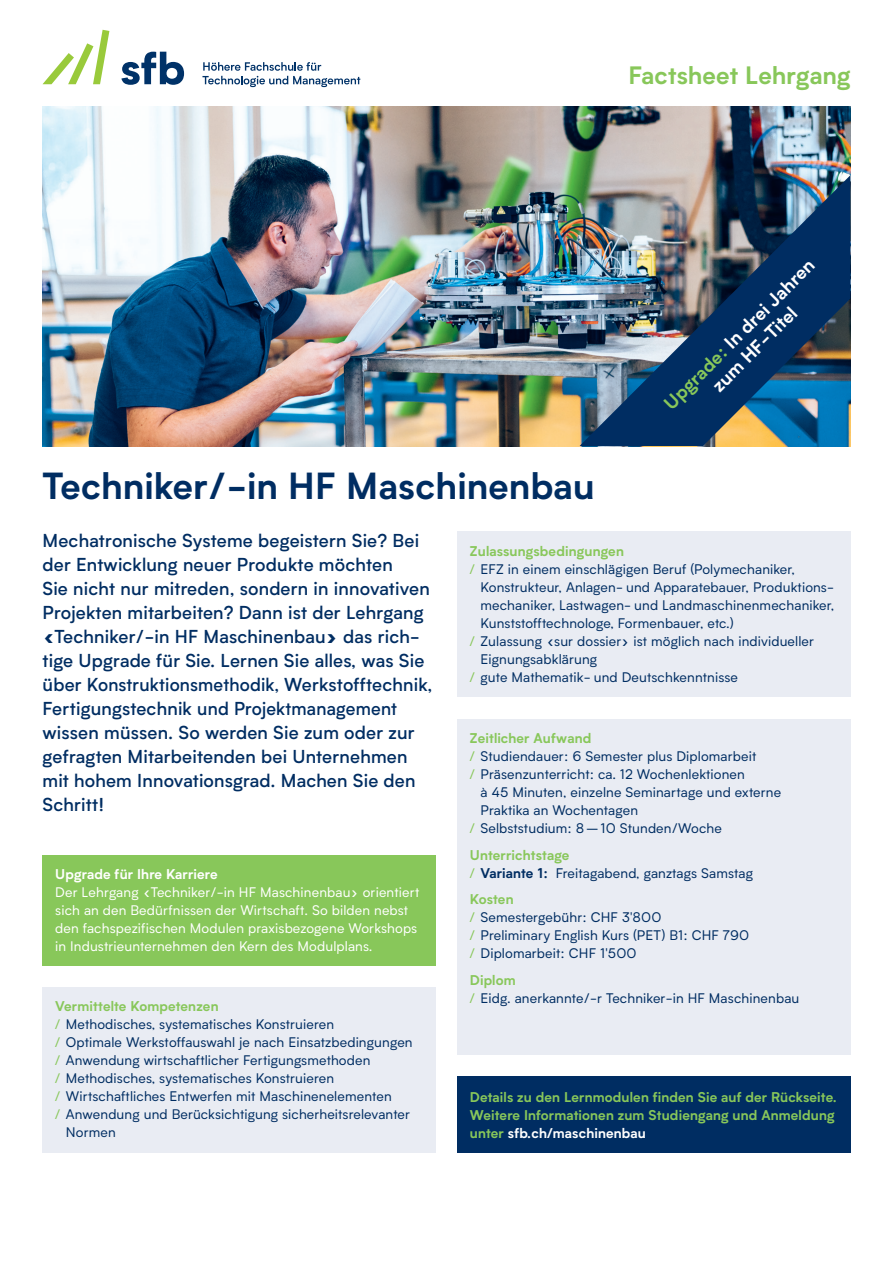
<style>
.page{position:relative;width:893px;height:1263px;background:#fff}
.page>*{position:absolute;margin:0;border:0;box-sizing:border-box;transform-origin:0 0}
.t1{font:700 36px "Biotif";letter-spacing:.01em;color:#002d62}
.t2{font:700 24px "Biotif";letter-spacing:.01em;color:#88c75a}
.t3{font:500 18px/24px "Biotif";letter-spacing:.01em;color:#002d62}
.t4{font:700 18px/21.6px "Biotif";color:#fff;text-align:center}
.t5{font:13.5px/18px "Biotif";letter-spacing:.01em;color:#002d62}
.t6{font:13.5px/18px "Biotif";letter-spacing:.01em;color:#fff}
.t7{font:700 13.5px/18px "Biotif";letter-spacing:.01em;color:#88c75a}
.t8{font:700 13.5px "Biotif";letter-spacing:.01em;color:#fff}
.s1{color:#88c75a}
.s2{font-weight:700;color:#88c75a}
.s3{font-weight:700}
.s4{color:#fff}
</style>
<div class="page">
<img style="left:43px;top:106px;width:807px;height:340px">
<img style="left:580px;top:175px;width:270px;height:271px">
<div style="left:457px;top:1076px;width:393px;height:76px;background:#002d62"></div>
<div style="left:43px;top:986px;width:393px;height:166px;background:#e9ecf3"></div>
<div style="left:43px;top:855px;width:393px;height:110px;background:#88c75a"></div>
<div style="left:457px;top:531px;width:393px;height:166px;background:#e9ecf3"></div>
<div style="left:457px;top:719px;width:393px;height:335px;background:#e9ecf3"></div>
<svg style="left:121px;top:52px;width:63px;height:33px"></svg>
<svg style="left:202px;top:62px;width:158px;height:25px"></svg>
<svg style="left:43px;top:30px;width:66px;height:54px"></svg>
<h2 class="t2" style="left:628px;top:57px;width:223px">Factsheet Lehrgang</h2>
<h1 class="t1" style="left:43px;top:459px;width:554px">Techniker/-in HF Maschinenbau</h1>
<h3 class="t4" style="left:659px;top:398px;width:206px;rotate:-45deg"><span class="s1">Upgrade:</span> In drei Jahren zum HF-Titel</h3>
<p class="t3" style="left:43px;top:528px;width:391px">Mechatronische Systeme begeistern Sie? Bei der Entwicklung neuer Produkte möchten<br>Sie nicht nur mitreden, sondern in innovativen Projekten mitarbeiten? Dann ist der Lehrgang «Techniker/-in HF Maschinenbau» das rich&shy;tige Upgrade für Sie. Lernen Sie alles, was Sie über Konstruktionsmethodik, Werkstofftechnik, Fertigungstechnik und Projektmanagement wissen müssen. So werden Sie zum oder zur gefragten Mitarbeitenden bei Unternehmen mit hohem Innovationsgrad. Machen Sie den Schritt!</p>
<p class="t8" style="left:55px;top:864px;width:164px">Upgrade für Ihre Karriere</p>
<p class="t6" style="left:55px;top:883px;width:366px">Der Lehrgang «Techniker/-in HF Maschinenbau» orientiert sich an den Bedürfnissen der Wirtschaft. So bilden nebst den fachspezifischen Modulen praxisbezogene Workshops in Industrieunternehmen den Kern des Modulplans.</p>
<p class="t7" style="left:55px;top:996px;width:165px">Vermittelte Kompetenzen</p>
<p class="t5" style="left:55px;top:1015px;width:280px"><span class="s1">/</span> Methodisches, systematisches Konstruieren</p>
<p class="t5" style="left:55px;top:1033px;width:359px"><span class="s1">/</span> Optimale Werkstoffauswahl je nach Einsatzbedingungen</p>
<p class="t5" style="left:55px;top:1051px;width:317px"><span class="s1">/</span> Anwendung wirtschaftlicher Fertigungsmethoden</p>
<p class="t5" style="left:55px;top:1069px;width:280px"><span class="s1">/</span> Methodisches, systematisches Konstruieren</p>
<p class="t5" style="left:55px;top:1087px;width:338px"><span class="s1">/</span> Wirtschaftliches Entwerfen mit Maschinenelementen</p>
<p class="t5" style="left:55px;top:1105px;width:356px"><span class="s1">/</span> Anwendung und Berücksichtigung sicherheitsrelevanter</p>
<p class="t5" style="left:66px;top:1123px;width:51px">Normen</p>
<p class="t7" style="left:470px;top:541px;width:156px">Zulassungsbedingungen</p>
<p class="t5" style="left:470px;top:560px;width:327px"><span class="s1">/</span> EFZ in einem einschlägigen Beruf (Polymechaniker,</p>
<p class="t5" style="left:480px;top:578px;width:355px">Konstrukteur, Anlagen- und Apparatebauer, Produktions-</p>
<p class="t5" style="left:480px;top:596px;width:355px">mechaniker, Lastwagen- und Landmaschinenmechaniker,</p>
<p class="t5" style="left:480px;top:614px;width:255px">Kunststofftechnologe, Formenbauer, etc.)</p>
<p class="t5" style="left:470px;top:632px;width:346px"><span class="s1">/</span> Zulassung «sur dossier» ist möglich nach individueller</p>
<p class="t5" style="left:480px;top:650px;width:118px">Eignungsabklärung</p>
<p class="t5" style="left:470px;top:668px;width:270px"><span class="s1">/</span> gute Mathematik- und Deutschkenntnisse</p>
<p class="t7" style="left:470px;top:728px;width:123px">Zeitlicher Aufwand</p>
<p class="t5" style="left:470px;top:747px;width:288px"><span class="s1">/</span> Studiendauer: 6 Semester plus Diplomarbeit</p>
<p class="t5" style="left:470px;top:765px;width:277px"><span class="s1">/</span> Präsenzunterricht: ca. 12 Wochenlektionen</p>
<p class="t5" style="left:480px;top:783px;width:302px">à 45 Minuten, einzelne Seminartage und externe</p>
<p class="t5" style="left:480px;top:801px;width:159px">Praktika an Wochentagen</p>
<p class="t5" style="left:470px;top:819px;width:253px"><span class="s1">/</span> Selbststudium: 8–10 Stunden/Woche</p>
<p class="t5" style="left:470px;top:845px;width:284px"><span class="s2">Unterrichtstage<br></span><span class="s1">/</span> <span class="s3">Variante 1:</span> Freitagabend, ganztags Samstag</p>
<p class="t5" style="left:470px;top:890px;width:281px"><span class="s2">Kosten<br></span><span class="s1">/</span> Semestergebühr: CHF 3′800<br><span class="s1">/</span> Preliminary English Kurs (PET) B1: CHF 790 <span class="s1">/</span> Diplomarbeit: CHF 1′500</p>
<p class="t5" style="left:470px;top:970px;width:331px"><span class="s2">Diplom<br></span><span class="s1">/</span> Eidg. anerkannte/-r Techniker-in HF Maschinenbau</p>
<p class="t7" style="left:470px;top:1087px;width:368px">Details zu den Lernmodulen finden Sie auf der Rückseite.<br>Weitere Informationen zum Studiengang und Anmeldung unter <span class="s4">sfb.ch/maschinenbau</span></p>
</div>
